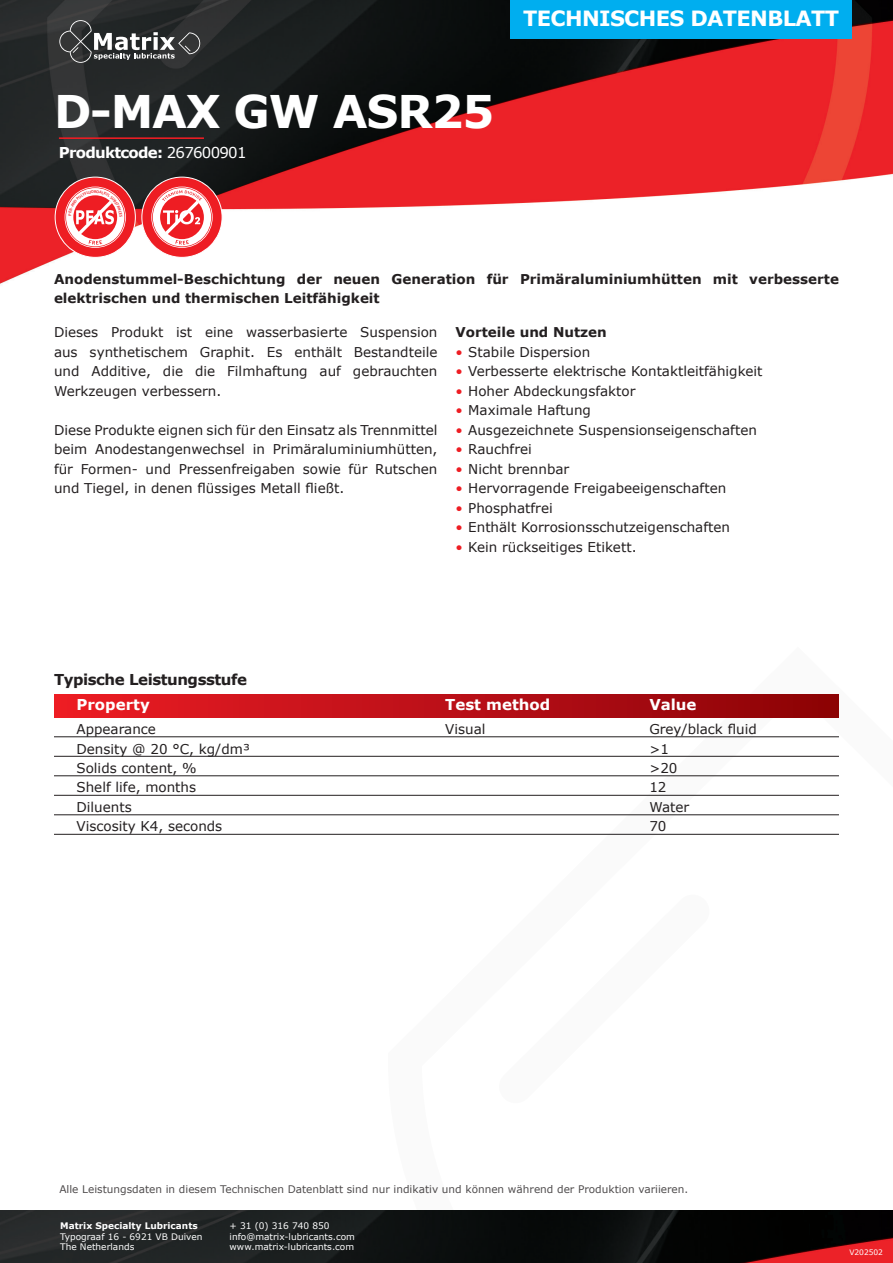
<style>
.page{position:relative;width:893px;height:1263px;background:#fff}
.page>*{position:absolute;margin:0;border:0;box-sizing:border-box;transform-origin:0 0}
.t1{font:700 45px "Verdana";letter-spacing:-.025em;color:#fff}
.t2{font:700 21px "Verdana";letter-spacing:-.03em;color:#fff}
.t3{font:700 15px "Verdana";color:#fff}
.t4{font:700 15px "Verdana";letter-spacing:-.03em;color:#231f20}
.t5{font:700 15px "Verdana";letter-spacing:-.05em;color:#fff}
.t6{font:13.5px/19.5px "Verdana";color:#231f20;text-align:justify}
.t7{font:700 13.5px/19.5px "Verdana";color:#231f20}
.t8{font:10.5px "Verdana";color:#231f20}
.t9{font:9px/10.5px "Verdana";color:#fff}
.t10{font:700 9px "Verdana";color:#fff}
.t11{font:7.5px "Verdana";color:#fff}
.s1{font-weight:400}
.s2{color:#ee1d23}
</style>
<div class="page">
<img style="left:0;top:0;width:893px;height:284px">
<svg style="left:388px;top:737px;width:505px;height:474px"></svg>
<div style="left:510px;top:0;width:342px;height:38px;background:#00aeef"></div>
<svg style="left:59px;top:20px;width:141px;height:43px;background:#4f5152"></svg>
<img style="left:0;top:1211px;width:893px;height:52px">
<div style="left:54px;top:694px;width:785px;height:24px;background:linear-gradient(to right,#ec1d26,#8a0207)"></div>
<hr style="left:54px;top:736px;width:785px;height:1px;background:#231f20">
<hr style="left:54px;top:756px;width:785px;height:1px;background:#231f20">
<hr style="left:54px;top:775px;width:785px;height:1px;background:#231f20">
<hr style="left:54px;top:795px;width:785px;height:1px;background:#231f20">
<hr style="left:54px;top:814px;width:785px;height:1px;background:#231f20">
<hr style="left:54px;top:834px;width:785px;height:1px;background:#231f20">
<hr style="left:59px;top:137px;width:145px;height:2px;background:#ee1d23">
<svg style="left:55px;top:177px;width:168px;height:81px"></svg>
<h1 class="t1" style="left:54px;top:83px;width:442px">D-MAX GW ASR25</h1>
<p class="t5" style="left:59px;top:143px;width:189px">Produktcode: <span class="s1">267600901</span></p>
<h2 class="t2" style="left:523px;top:5px;width:318px">TECHNISCHES DATENBLATT</h2>
<p class="t7" style="left:54px;top:269px;width:786px">Anodenstummel-Beschichtung der neuen Generation für Primäraluminiumhütten mit verbesserte elektrischen und thermischen Leitfähigkeit</p>
<p class="t6" style="left:54px;top:323px;width:385px">Dieses Produkt ist eine wasserbasierte Suspension aus synthetischem Graphit. Es enthält Bestandteile und Additive, die die Filmhaftung auf gebrauchten Werkzeugen verbessern.</p>
<p class="t6" style="left:54px;top:420px;width:385px">Diese Produkte eignen sich für den Einsatz als Trennmittel beim Anodestangenwechsel in Primäraluminiumhütten, für Formen- und Pressenfreigaben sowie für Rutschen und Tiegel, in denen flüssiges Metall fließt.</p>
<p class="t7" style="left:455px;top:323px;width:153px">Vorteile und Nutzen</p>
<p class="t6" style="left:455px;top:342px;width:136px"><span class="s2">•</span> Stabile Dispersion</p>
<p class="t6" style="left:455px;top:362px;width:309px"><span class="s2">•</span> Verbesserte elektrische Kontaktleitfähigkeit</p>
<p class="t6" style="left:455px;top:381px;width:181px"><span class="s2">•</span> Hoher Abdeckungsfaktor</p>
<p class="t6" style="left:455px;top:401px;width:137px"><span class="s2">•</span> Maximale Haftung</p>
<p class="t6" style="left:455px;top:420px;width:303px"><span class="s2">•</span> Ausgezeichnete Suspensionseigenschaften</p>
<p class="t6" style="left:455px;top:440px;width:78px"><span class="s2">•</span> Rauchfrei</p>
<p class="t6" style="left:455px;top:459px;width:115px"><span class="s2">•</span> Nicht brennbar</p>
<p class="t6" style="left:455px;top:479px;width:272px"><span class="s2">•</span> Hervorragende Freigabeeigenschaften</p>
<p class="t6" style="left:455px;top:498px;width:99px"><span class="s2">•</span> Phosphatfrei</p>
<p class="t6" style="left:455px;top:518px;width:276px"><span class="s2">•</span> Enthält Korrosionsschutzeigenschaften</p>
<p class="t6" style="left:455px;top:537px;width:183px"><span class="s2">•</span> Kein rückseitiges Etikett.</p>
<p class="t4" style="left:54px;top:669px;width:195px">Typische Leistungsstufe</p>
<p class="t3" style="left:76px;top:695px;width:75px">Property</p>
<p class="t3" style="left:445px;top:695px;width:107px">Test method</p>
<p class="t3" style="left:649px;top:695px;width:49px">Value</p>
<p class="t6" style="left:76px;top:719px;width:81px">Appearance</p>
<p class="t6" style="left:445px;top:719px;width:42px">Visual</p>
<p class="t6" style="left:649px;top:719px;width:109px">Grey/black fluid</p>
<p class="t6" style="left:76px;top:739px;width:175px">Density @ 20 °C, kg/dm³</p>
<p class="t6" style="left:649px;top:739px;width:21px">&gt;1</p>
<p class="t6" style="left:76px;top:758px;width:122px">Solids content, %</p>
<p class="t6" style="left:649px;top:758px;width:30px">&gt;20</p>
<p class="t6" style="left:76px;top:778px;width:121px">Shelf life, months</p>
<p class="t6" style="left:649px;top:778px;width:19px">12</p>
<p class="t6" style="left:76px;top:797px;width:57px">Diluents</p>
<p class="t6" style="left:649px;top:797px;width:41px">Water</p>
<p class="t6" style="left:76px;top:817px;width:147px">Viscosity K4, seconds</p>
<p class="t6" style="left:649px;top:817px;width:19px">70</p>
<p class="t8" style="left:59px;top:1183px;width:630px">Alle Leistungsdaten in diesem Technischen Datenblatt sind nur indikativ und können während der Produktion variieren.</p>
<p class="t10" style="left:60px;top:1220px;width:139px">Matrix Specialty Lubricants</p>
<p class="t9" style="left:60px;top:1231px;width:144px">Typograaf 16 - 6921 VB Duiven<br>The Netherlands</p>
<p class="t9" style="left:230px;top:1221px;width:127px">+ 31 (0) 316 740 850 info@matrix-lubricants.com www.matrix-lubricants.com</p>
<p class="t11" style="left:849px;top:1247px;width:35px">V202502</p>
</div>
